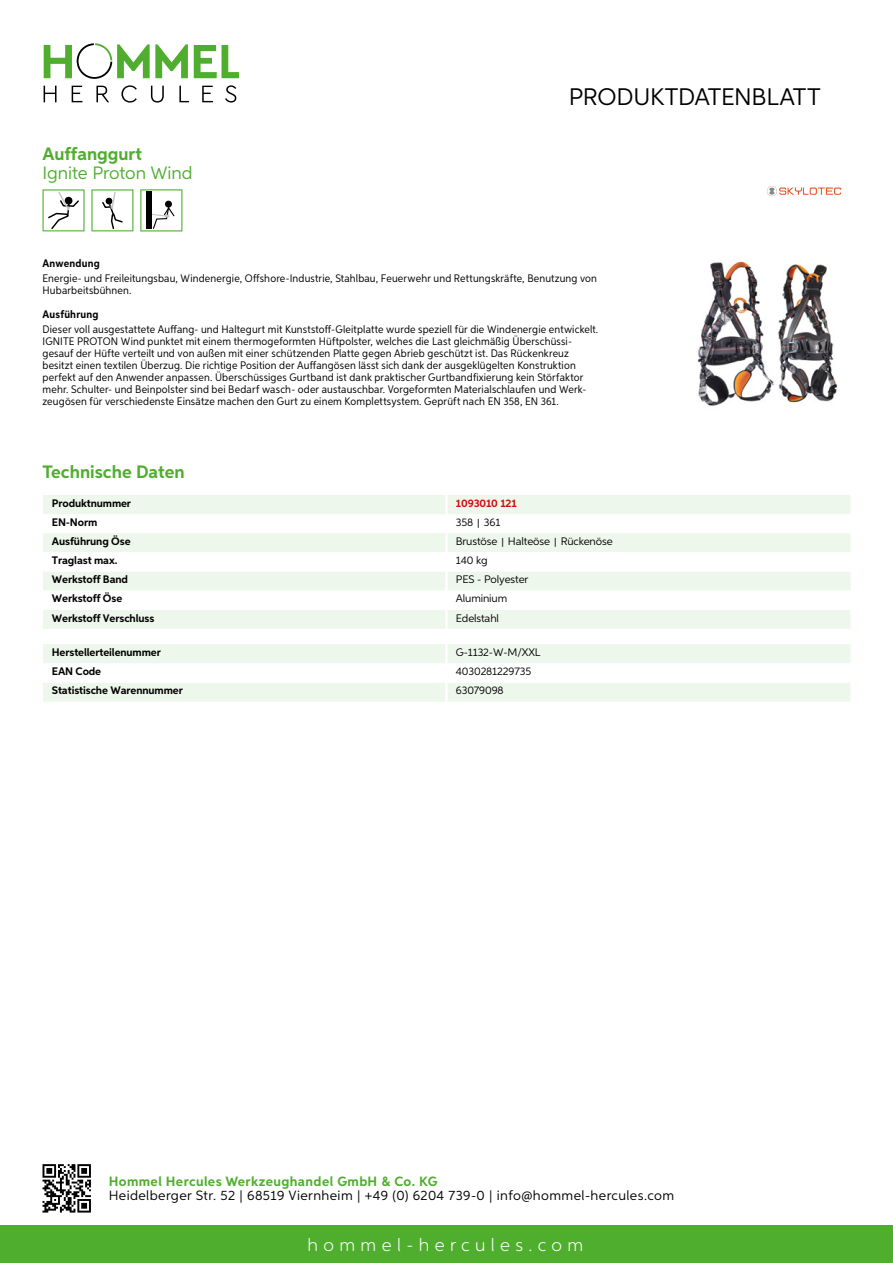
<style>
.page{position:relative;width:893px;height:1263px;background:#fff}
.page>*{position:absolute;margin:0;border:0;box-sizing:border-box;transform-origin:0 0}
.t1{font:24px "Aspira";letter-spacing:-.01em;color:#000}
.t2{font:700 18px "Aspira";color:#50ae2f}
.t3{font:300 18px "Aspira";letter-spacing:.3em;color:#fff}
.t4{font:18px "Aspira";color:#50ae2f}
.t5{font:13.5px "Aspira";letter-spacing:.03em;color:#000}
.t6{font:700 13.5px "Aspira";letter-spacing:.03em;color:#50ae2f}
.t7{font:10.95px/12px "Aspira Nar";letter-spacing:.015em;color:#000}
.t8{font:700 10.95px "Aspira";letter-spacing:-.01em;color:#000}
.t9{font:10.95px "Aspira";letter-spacing:-.01em;color:#000}
.t10{font:700 10.95px "Aspira Nar";letter-spacing:.02em;color:#000}
.t11{font:700 10.95px "Aspira";letter-spacing:-.01em;color:#cd1013}
.s1{font-family:"Wuerth Global";font-size:10.5px}
</style>
<div class="page">
<div style="left:0;top:1226px;width:893px;height:37px;background:#50ae2f"></div>
<svg style="left:43px;top:1164px;width:48px;height:48px"></svg>
<svg style="left:194px;top:45px;width:45px;height:33px"></svg>
<svg style="left:44px;top:43px;width:144px;height:36px"></svg>
<svg style="left:44px;top:86px;width:13px;height:16px"></svg>
<svg style="left:72px;top:86px;width:10px;height:16px"></svg>
<svg style="left:96px;top:86px;width:13px;height:16px"></svg>
<svg style="left:121px;top:85px;width:16px;height:18px"></svg>
<svg style="left:151px;top:86px;width:13px;height:17px"></svg>
<svg style="left:179px;top:86px;width:10px;height:16px"></svg>
<svg style="left:202px;top:86px;width:11px;height:16px"></svg>
<svg style="left:225px;top:85px;width:11px;height:18px"></svg>
<div style="left:43px;top:495px;width:807px;height:134px;background:#eef7eb"></div>
<svg style="left:43px;top:514px;width:807px;height:96px"></svg>
<hr style="left:445px;top:495px;width:3px;height:19px;background:#fff">
<hr style="left:445px;top:514px;width:3px;height:19px;background:#fff">
<hr style="left:445px;top:533px;width:3px;height:19px;background:#fff">
<hr style="left:445px;top:552px;width:3px;height:19px;background:#fff">
<hr style="left:445px;top:571px;width:3px;height:20px;background:#fff">
<hr style="left:445px;top:591px;width:3px;height:19px;background:#fff">
<hr style="left:445px;top:610px;width:3px;height:19px;background:#fff">
<svg style="left:43px;top:644px;width:807px;height:58px"></svg>
<hr style="left:445px;top:682px;width:3px;height:20px;background:#fff">
<svg style="left:43px;top:189px;width:42px;height:42px"></svg>
<svg style="left:91px;top:189px;width:42px;height:42px"></svg>
<svg style="left:140px;top:189px;width:42px;height:42px"></svg>
<img style="left:697px;top:261px;width:141px;height:145px">
<svg style="left:767px;top:186px;width:9px;height:10px"></svg>
<h2 class="t2" style="left:43px;top:142px;width:101px">Auffanggurt</h2>
<h2 class="t4" style="left:43px;top:162px;width:152px">Ignite Proton Wind</h2>
<h1 class="t1" style="left:569px;top:82px;width:253px">Produktdatenblatt</h1>
<p class="t10" style="left:43px;top:257px;width:59px">Anwendung</p>
<p class="t7" style="left:43px;top:273px;width:556px">Energie- und Freileitungsbau, Windenergie, Offshore-Industrie, Stahlbau, Feuerwehr und Rettungskräfte, Benutzung von<br>Hubarbeitsbühnen.</p>
<p class="t10" style="left:43px;top:307px;width:58px">Ausführung</p>
<p class="t7" style="left:43px;top:323px;width:557px">Dieser voll ausgestattete Auffang- und Haltegurt mit Kunststoff-Gleitplatte wurde speziell für die Windenergie entwickelt.<br>IGNITE PROTON Wind punktet mit einem thermogeformten Hüftpolster, welches die Last gleichmäßig Überschüssi&shy;gesauf der Hüfte verteilt und von außen mit einer schützenden Platte gegen Abrieb geschützt ist. Das Rückenkreuz besitzt einen textilen Überzug. Die richtige Position der Auffangösen lässt sich dank der ausgeklügelten Konstruktion perfekt auf den Anwender anpassen. Überschüssiges Gurtband ist dank praktischer Gurtbandfixierung kein Störfaktor mehr. Schulter- und Beinpolster sind bei Bedarf wasch- oder austauschbar. Vorgeformten Materialschlaufen und Werk&shy;zeugösen für verschiedenste Einsätze machen den Gurt zu einem Komplettsystem. Geprüft nach EN 358, EN 361.</p>
<h2 class="t2" style="left:43px;top:461px;width:144px">Technische Daten</h2>
<p class="t8" style="left:52px;top:496px;width:81px">Produktnummer</p>
<p class="t11" style="left:456px;top:496px;width:63px">1093010 121</p>
<p class="t8" style="left:52px;top:515px;width:47px">EN-Norm</p>
<p class="t9" style="left:456px;top:515px;width:46px">358 <span class="s1">|</span> 361</p>
<p class="t8" style="left:52px;top:535px;width:80px">Ausführung Öse</p>
<p class="t9" style="left:456px;top:535px;width:158px">Brustöse <span class="s1">|</span> Halteöse <span class="s1">|</span> Rückenöse</p>
<p class="t8" style="left:52px;top:554px;width:67px">Traglast max.</p>
<p class="t9" style="left:456px;top:554px;width:33px">140 kg</p>
<p class="t8" style="left:52px;top:573px;width:78px">Werkstoff Band</p>
<p class="t9" style="left:456px;top:573px;width:74px">PES - Polyester</p>
<p class="t8" style="left:52px;top:592px;width:72px">Werkstoff Öse</p>
<p class="t9" style="left:456px;top:592px;width:53px">Aluminium</p>
<p class="t8" style="left:52px;top:611px;width:104px">Werkstoff Verschluss</p>
<p class="t9" style="left:456px;top:611px;width:45px">Edelstahl</p>
<p class="t8" style="left:52px;top:646px;width:111px">Herstellerteilenummer</p>
<p class="t9" style="left:456px;top:646px;width:85px">G-1132-W-M/XXL</p>
<p class="t8" style="left:52px;top:665px;width:51px">EAN Code</p>
<p class="t9" style="left:456px;top:665px;width:77px">4030281229735</p>
<p class="t8" style="left:52px;top:684px;width:132px">Statistische Warennummer</p>
<p class="t9" style="left:456px;top:684px;width:49px">63079098</p>
<p class="t6" style="left:109px;top:1172px;width:330px">Hommel Hercules Werkzeughandel GmbH &amp; Co. KG</p>
<p class="t5" style="left:109px;top:1187px;width:567px">Heidelberger Str. 52 | 68519 Viernheim | +49 (0) 6204 739-0 | info@hommel-hercules.com</p>
<h2 class="t3" style="left:307px;top:1234px;width:277px">hommel-hercules.com</h2>
</div>
